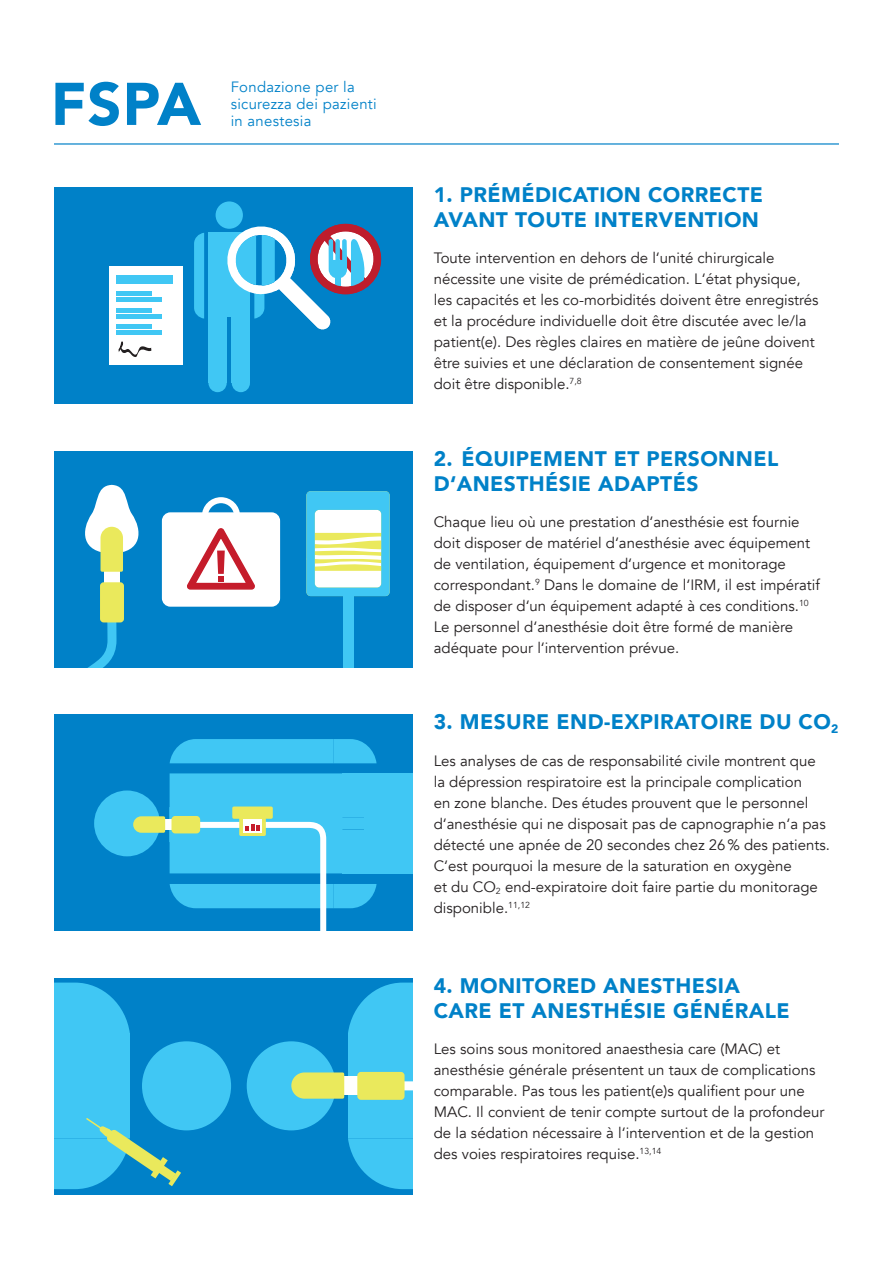
<style>
.page{position:relative;width:893px;height:1263px;background:#fff}
.page>*{position:absolute;margin:0;border:0;box-sizing:border-box;transform-origin:0 0}
.t1{font:900 59.55px "Avenir";color:#0081c8}
.t2{font:900 21px/25.2px "Avenir";letter-spacing:.02em;color:#0081c8}
.t3{font:15px/21px "Avenir";color:#231f20}
.t4{font:14.85px "Avenir";letter-spacing:.02em;color:#0081c8}
</style>
<div class="page">
<div style="left:54px;top:187px;width:358px;height:217px;background:#0081c8"></div>
<svg style="left:194px;top:233px;width:10px;height:86px"></svg>
<div style="left:208px;top:233px;width:42px;height:84px;background:#40c7f4"></div>
<div style="left:208px;top:304px;width:19px;height:79px;background:#40c7f4"></div>
<div style="left:208px;top:374px;width:19px;height:18px;background:#40c7f4;border-radius:50%"></div>
<div style="left:232px;top:304px;width:18px;height:79px;background:#40c7f4"></div>
<div style="left:232px;top:374px;width:18px;height:18px;background:#40c7f4;border-radius:50%"></div>
<div style="left:216px;top:201px;width:27px;height:28px;background:#40c7f4;border-radius:50%"></div>
<div style="left:109px;top:266px;width:73px;height:99px;background:#fff"></div>
<div style="left:116px;top:275px;width:56px;height:9px;background:#40c7f4"></div>
<hr style="left:116px;top:292px;width:35px;height:4px;background:#40c7f4">
<hr style="left:116px;top:298px;width:46px;height:4px;background:#40c7f4">
<hr style="left:116px;top:308px;width:35px;height:4px;background:#40c7f4">
<hr style="left:116px;top:314px;width:46px;height:4px;background:#40c7f4">
<hr style="left:116px;top:325px;width:35px;height:4px;background:#40c7f4">
<hr style="left:116px;top:331px;width:46px;height:4px;background:#40c7f4">
<svg style="left:118px;top:341px;width:34px;height:16px"></svg>
<svg style="left:224px;top:223px;width:152px;height:107px"></svg>
<div style="left:310px;top:224px;width:71px;height:70px;border:8px solid #be1d2c;border-radius:50%"></div>
<div style="left:54px;top:451px;width:358px;height:216px;background:#0081c8"></div>
<div style="left:104px;top:570px;width:16px;height:16px;background:#fff"></div>
<svg style="left:85px;top:485px;width:54px;height:87px"></svg>
<svg style="left:89px;top:622px;width:28px;height:45px"></svg>
<div style="left:102px;top:584px;width:20px;height:37px;background:#eae95c;border-radius:2px"></div>
<div style="left:100px;top:582px;width:24px;height:40px;border:3px solid #eae95c;border-radius:2px"></div>
<div style="left:343px;top:591px;width:10px;height:76px;background:#40c7f4"></div>
<div style="left:162px;top:512px;width:118px;height:95px;background:#fff;border-radius:9px"></div>
<div style="left:202px;top:497px;width:38px;height:38px;border:6px solid #fff;border-radius:50%"></div>
<svg style="left:187px;top:527px;width:68px;height:63px"></svg>
<svg style="left:306px;top:491px;width:84px;height:105px;background:#ace3da"></svg>
<div style="left:54px;top:978px;width:358px;height:217px;background:#0081c8"></div>
<div style="left:142px;top:1041px;width:89px;height:89px;background:#40c7f4;border-radius:50%"></div>
<svg style="left:54px;top:982px;width:76px;height:51px"></svg>
<div style="left:54px;top:1033px;width:76px;height:105px;background:#40c7f4"></div>
<div style="left:247px;top:1041px;width:89px;height:89px;background:#40c7f4;border-radius:50%"></div>
<svg style="left:348px;top:982px;width:64px;height:51px"></svg>
<div style="left:348px;top:1033px;width:64px;height:105px;background:#40c7f4"></div>
<svg style="left:54px;top:1118px;width:127px;height:71px"></svg>
<svg style="left:290px;top:1071px;width:122px;height:118px"></svg>
<div style="left:359px;top:1073px;width:44px;height:25px;background:#eae95c;border-radius:2px"></div>
<div style="left:357px;top:1072px;width:48px;height:28px;border:3px solid #eae95c;border-radius:2px"></div>
<div style="left:54px;top:714px;width:358px;height:217px;background:#0081c8"></div>
<div style="left:94px;top:790px;width:66px;height:66px;background:#40c7f4;border-radius:50%"></div>
<div style="left:373px;top:829px;width:39px;height:44px;background:#40c7f4"></div>
<div style="left:373px;top:773px;width:39px;height:44px;background:#40c7f4"></div>
<svg style="left:170px;top:739px;width:207px;height:24px;background:#3bc2f1"></svg>
<div style="left:365px;top:807px;width:47px;height:34px;background:#40c7f4"></div>
<svg style="left:132px;top:773px;width:245px;height:158px"></svg>
<hr style="left:54px;top:143px;width:785px;height:2px;background:#0081c8">
<p class="t1" style="left:51px;top:53px;width:152px">FSPA</p>
<p class="t4" style="left:231px;top:78px;width:126px">Fondazione per la</p>
<p class="t4" style="left:231px;top:95px;width:148px">sicurezza dei pazienti</p>
<p class="t4" style="left:231px;top:112px;width:82px">in anestesia</p>
<p class="t2" style="left:434px;top:181px;width:331px">1. PRÉMÉDICATION CORRECTE<br>AVANT TOUTE INTERVENTION</p>
<p class="t3" style="left:434px;top:247px;width:386px">Toute intervention en dehors de l‘unité chirurgicale nécessite une visite de prémédication. L‘état physique, les capacités et les co-morbidités doivent être enregistrés et la procédure individuelle doit être discutée avec le/la patient(e). Des règles claires en matière de jeûne doivent être suivies et une déclaration de consentement signée doit être disponible.<sup>7,8</sup></p>
<p class="t2" style="left:434px;top:445px;width:346px">2. ÉQUIPEMENT ET PERSONNEL<br>D‘ANESTHÉSIE ADAPTÉS</p>
<p class="t3" style="left:434px;top:511px;width:388px">Chaque lieu où une prestation d‘anesthésie est fournie doit disposer de matériel d‘anesthésie avec équipement de ventilation, équipement d‘urgence et monitorage correspondant.<sup>9</sup> Dans le domaine de l‘IRM, il est impératif de disposer d‘un équipement adapté à ces conditions.<sup>10<br></sup>Le personnel d‘anesthésie doit être formé de manière adéquate pour l‘intervention prévue.</p>
<p class="t2" style="left:434px;top:709px;width:406px">3. MESURE END-EXPIRATOIRE DU CO<sub>2</sub></p>
<p class="t3" style="left:434px;top:750px;width:398px">Les analyses de cas de responsabilité civile montrent que la dépression respiratoire est la principale complication<br>en zone blanche. Des études prouvent que le personnel d‘anesthésie qui ne disposait pas de capnographie n‘a pas détecté une apnée de 20 secondes chez 26% des patients.<br>C‘est pourquoi la mesure de la saturation en oxygène<br>et du CO<sub>2</sub> end-expiratoire doit faire partie du monitorage disponible.<sup>11,12</sup></p>
<p class="t2" style="left:434px;top:972px;width:357px">4. MONITORED ANESTHESIA<br>CARE ET ANESTHÉSIE GÉNÉRALE</p>
<p class="t3" style="left:434px;top:1039px;width:392px">Les soins sous monitored anaesthesia care (MAC) et anesthésie générale présentent un taux de complications comparable. Pas tous les patient(e)s qualifient pour une MAC. Il convient de tenir compte surtout de la profondeur de la sédation nécessaire à l‘intervention et de la gestion des voies respiratoires requise.<sup>13,14</sup></p>
</div>
